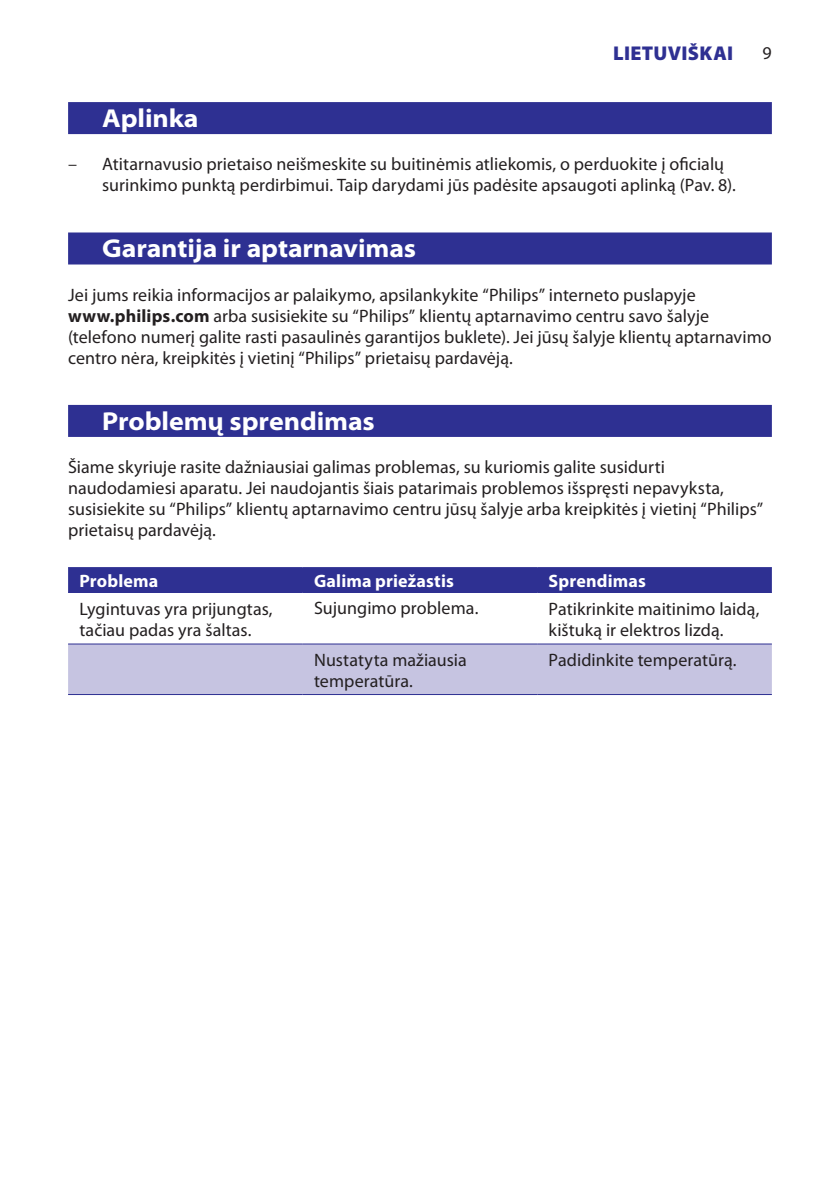
<style>
.page{position:relative;width:840px;height:1191px;background:#fff}
.page>*{position:absolute;margin:0;border:0;box-sizing:border-box;transform-origin:0 0}
.VIRSRAKSTS{font:700 semi-expanded 26px "Myriad Pro";letter-spacing:-.005em;color:#fff}
.t1{font:900 20px "Myriad Pro";letter-spacing:.015em;color:#2e3092}
.PARASTS{font:18px/21px "Myriad Pro";color:#231f20}
.AR_SVĪTRU{font:18px/21px "Myriad Pro";color:#231f20}
.t2{font:700 18px "Myriad Pro";letter-spacing:.01em;color:#fff}
.s1{font-stretch:condensed}
.s2{font-weight:700}
</style>
<div class="page">
<div style="left:68px;top:102px;width:703px;height:32px;background:#2e3092"></div>
<div style="left:68px;top:232px;width:703px;height:32px;background:#2e3092"></div>
<div style="left:68px;top:405px;width:703px;height:32px;background:#2e3092"></div>
<div style="left:68px;top:568px;width:703px;height:24px;background:#2e3092"></div>
<div style="left:68px;top:644px;width:703px;height:50px;background:#c6c4e1"></div>
<hr style="left:68px;top:643px;width:234px;height:1px;background:#2e3092">
<hr style="left:302px;top:643px;width:235px;height:1px;background:#2e3092">
<hr style="left:537px;top:643px;width:234px;height:1px;background:#2e3092">
<hr style="left:68px;top:694px;width:234px;height:1px;background:#2e3092">
<hr style="left:302px;top:694px;width:235px;height:1px;background:#2e3092">
<hr style="left:537px;top:694px;width:234px;height:1px;background:#2e3092">
<hr style="left:68px;top:567px;width:234px;height:1px;background:#2e3092">
<hr style="left:302px;top:567px;width:235px;height:1px;background:#2e3092">
<hr style="left:537px;top:567px;width:234px;height:1px;background:#2e3092">
<hr style="left:68px;top:592px;width:234px;height:1px;background:#2e3092">
<hr style="left:302px;top:592px;width:235px;height:1px;background:#2e3092">
<hr style="left:537px;top:592px;width:234px;height:1px;background:#2e3092">
<p class="t1" style="left:613px;top:42px;width:121px">LIETUVIŠKAI</p>
<p class="PARASTS" style="left:762px;top:42px;width:11px">9</p>
<p class="VIRSRAKSTS" style="left:102px;top:103px;width:98px">Aplinka</p>
<p class="AR_SVĪTRU" style="left:102px;top:154px;width:634px;text-indent:-34px"><span class="s1">–</span> Atitarnavusio prietaiso neišmeskite su buitinėmis atliekomis, o perduokite į oficialų surinkimo punktą perdirbimui. Taip darydami jūs padėsite apsaugoti aplinką (Pav. 8).</p>
<p class="VIRSRAKSTS" style="left:102px;top:234px;width:315px">Garantija ir aptarnavimas</p>
<p class="PARASTS" style="left:68px;top:284px;width:704px">Jei jums reikia informacijos ar palaikymo, apsilankykite “Philips” interneto puslapyje <span class="s2">www.philips.com</span> arba susisiekite su “Philips” klientų aptarnavimo centru savo šalyje (telefono numerį galite rasti pasaulinės garantijos buklete). Jei jūsų šalyje klientų aptarnavimo centro nėra, kreipkitės į vietinį “Philips” prietaisų pardavėją.</p>
<p class="VIRSRAKSTS" style="left:102px;top:406px;width:274px">Problemų sprendimas</p>
<p class="PARASTS" style="left:68px;top:456px;width:696px">Šiame skyriuje rasite dažniausiai galimas problemas, su kuriomis galite susidurti naudodamiesi aparatu. Jei naudojantis šiais patarimais problemos išspręsti nepavyksta, susisiekite su “Philips” klientų aptarnavimo centru jūsų šalyje arba kreipkitės į vietinį “Philips” prietaisų pardavėją.</p>
<p class="t2" style="left:79px;top:569px;width:80px">Problema</p>
<p class="t2" style="left:314px;top:569px;width:141px">Galima priežastis</p>
<p class="t2" style="left:548px;top:569px;width:99px">Sprendimas</p>
<p class="PARASTS" style="left:79px;top:597px;width:195px">Lygintuvas yra prijungtas, tačiau padas yra šaltas.</p>
<p class="PARASTS" style="left:314px;top:597px;width:166px">Sujungimo problema.</p>
<p class="PARASTS" style="left:548px;top:597px;width:212px">Patikrinkite maitinimo laidą, kištuką ir elektros lizdą.</p>
<p class="PARASTS" style="left:314px;top:648px;width:154px">Nustatyta mažiausia temperatūra.</p>
<p class="PARASTS" style="left:548px;top:649px;width:189px">Padidinkite temperatūrą.</p>
</div>
